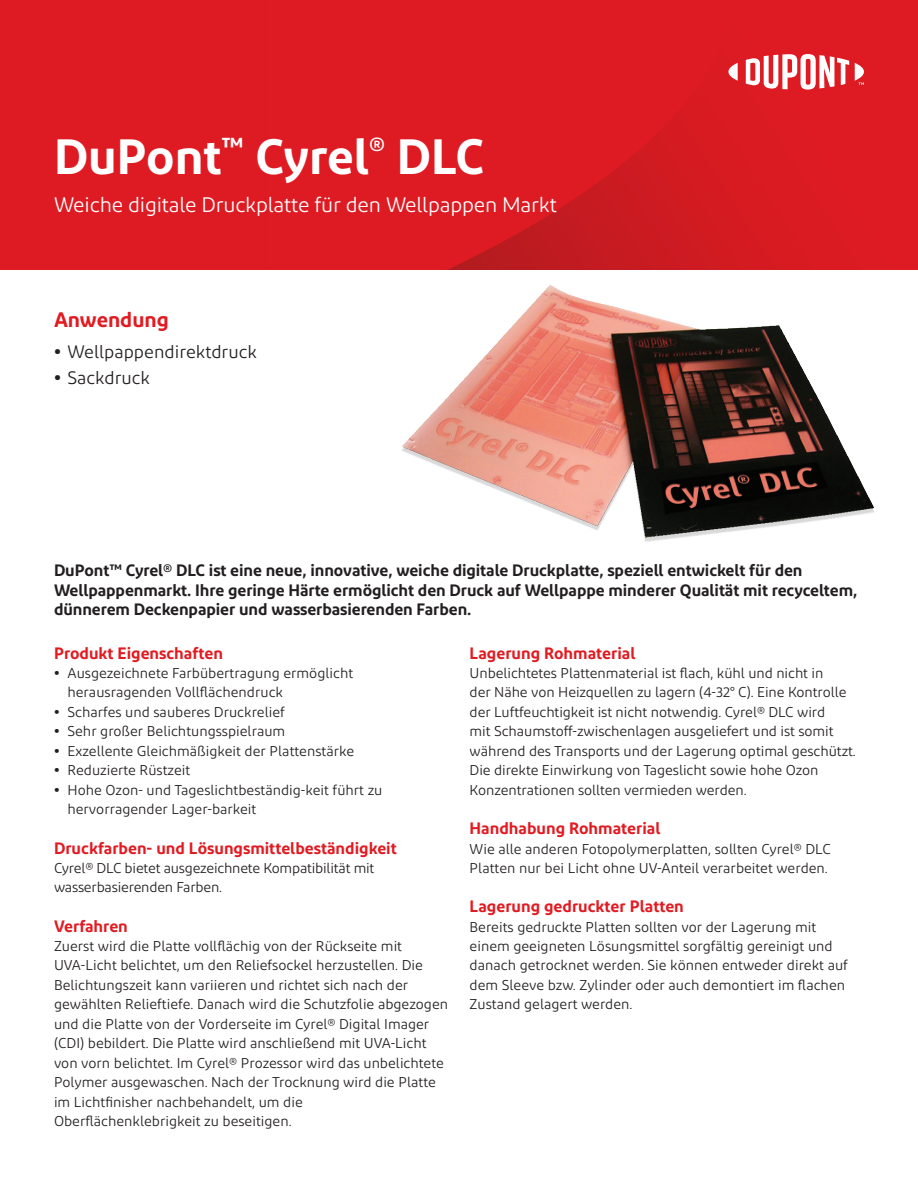
<style>
.page{position:relative;width:918px;height:1188px;background:#fff}
.page>*{position:absolute;margin:0;border:0;box-sizing:border-box;transform-origin:0 0}
.t1{font:600 49.5px "Diodrum";color:#fff}
.t2{font:21px "Diodrum";letter-spacing:-.01em;color:#fff}
.t3{font:600 21px "Diodrum";color:#e21a21}
.t4{font:18px "Diodrum";color:#231f20}
.t5{font:600 16.5px/19.8px "Diodrum";letter-spacing:-.005em;color:#231f20}
.t6{font:600 16.5px "Diodrum";color:#e21a21}
.t7{font:14.25px/19.5px "Diodrum";color:#231f20}
.s1{font-weight:700}
</style>
<div class="page">
<div style="left:0;top:0;width:918px;height:270px;background:#de1b22"></div>
<svg style="left:447px;top:129px;width:291px;height:141px"></svg>
<svg style="left:728px;top:63px;width:10px;height:18px"></svg>
<svg style="left:746px;top:54px;width:103px;height:36px"></svg>
<svg style="left:855px;top:63px;width:9px;height:22px"></svg>
<img style="left:402px;top:285px;width:472px;height:257px">
<h1 class="t1" style="left:54px;top:125px;width:432px">DuPont<sup>™</sup> Cyrel<sup>®</sup> DLC</h1>
<h2 class="t2" style="left:54px;top:192px;width:505px">Weiche digitale Druckplatte für den Wellpappen Markt</h2>
<h2 class="t3" style="left:54px;top:306px;width:116px">Anwendung</h2>
<p class="t4" style="left:54px;top:340px;width:205px"><span class="s1">•</span> Wellpappendirektdruck</p>
<p class="t4" style="left:54px;top:366px;width:98px"><span class="s1">•</span> Sackdruck</p>
<p class="t5" style="left:54px;top:560px;width:805px">DuPont™ Cyrel® DLC ist eine neue, innovative, weiche digitale Druckplatte, speziell entwickelt für den<br>Wellpappenmarkt. Ihre geringe Härte ermöglicht den Druck auf Wellpappe minderer Qualität mit recyceltem, dünnerem Deckenpapier und wasserbasierenden Farben.</p>
<p class="t6" style="left:54px;top:642px;width:171px">Produkt Eigenschaften</p>
<p class="t7" style="left:67px;top:663px;width:287px;text-indent:-13px"><span class="s1">•</span> Ausgezeichnete Farbübertragung ermöglicht herausragenden Vollflächendruck</p>
<p class="t7" style="left:54px;top:702px;width:232px"><span class="s1">•</span> Scharfes und sauberes Druckrelief</p>
<p class="t7" style="left:54px;top:722px;width:233px"><span class="s1">•</span> Sehr großer Belichtungsspielraum</p>
<p class="t7" style="left:54px;top:741px;width:302px"><span class="s1">•</span> Exzellente Gleichmäßigkeit der Plattenstärke</p>
<p class="t7" style="left:54px;top:760px;width:138px"><span class="s1">•</span> Reduzierte Rüstzeit</p>
<p class="t7" style="left:67px;top:780px;width:316px;text-indent:-13px"><span class="s1">•</span> Hohe Ozon- und Tageslichtbeständig-keit führt zu hervorragender Lager-barkeit</p>
<p class="t6" style="left:54px;top:837px;width:344px">Druckfarben- und Lösungsmittelbeständigkeit</p>
<p class="t7" style="left:54px;top:858px;width:322px">Cyrel® DLC bietet ausgezeichnete Kompatibilität mit wasserbasierenden Farben.</p>
<p class="t6" style="left:54px;top:915px;width:75px">Verfahren</p>
<p class="t7" style="left:54px;top:936px;width:396px">Zuerst wird die Platte vollflächig von der Rückseite mit UVA-Licht belichtet, um den Reliefsockel herzustellen. Die Belichtungszeit kann variieren und richtet sich nach der gewählten Relieftiefe. Danach wird die Schutzfolie abgezogen und die Platte von der Vorderseite im Cyrel® Digital Imager (CDI) bebildert. Die Platte wird anschließend mit UVA-Licht von vorn belichtet. Im Cyrel® Prozessor wird das unbelichtete Polymer ausgewaschen. Nach der Trocknung wird die Platte im Lichtfinisher nachbehandelt, um die Oberflächenklebrigkeit zu beseitigen.</p>
<p class="t6" style="left:470px;top:642px;width:167px">Lagerung Rohmaterial</p>
<p class="t7" style="left:470px;top:663px;width:388px">Unbelichtetes Plattenmaterial ist flach, kühl und nicht in<br>der Nähe von Heizquellen zu lagern (4-32° C). Eine Kontrolle der Luftfeuchtigkeit ist nicht notwendig. Cyrel® DLC wird<br>mit Schaumstoff-zwischenlagen ausgeliefert und ist somit während des Transports und der Lagerung optimal geschützt.<br>Die direkte Einwirkung von Tageslicht sowie hohe Ozon Konzentrationen sollten vermieden werden.</p>
<p class="t6" style="left:470px;top:818px;width:192px">Handhabung Rohmaterial</p>
<p class="t7" style="left:470px;top:839px;width:363px">Wie alle anderen Fotopolymerplatten, sollten Cyrel® DLC<br>Platten nur bei Licht ohne UV-Anteil verarbeitet werden.</p>
<p class="t6" style="left:470px;top:896px;width:216px">Lagerung gedruckter Platten</p>
<p class="t7" style="left:470px;top:917px;width:380px">Bereits gedruckte Platten sollten vor der Lagerung mit einem geeigneten Lösungsmittel sorgfältig gereinigt und danach getrocknet werden. Sie können entweder direkt auf dem Sleeve bzw. Zylinder oder auch demontiert im flachen Zustand gelagert werden.</p>
</div>
